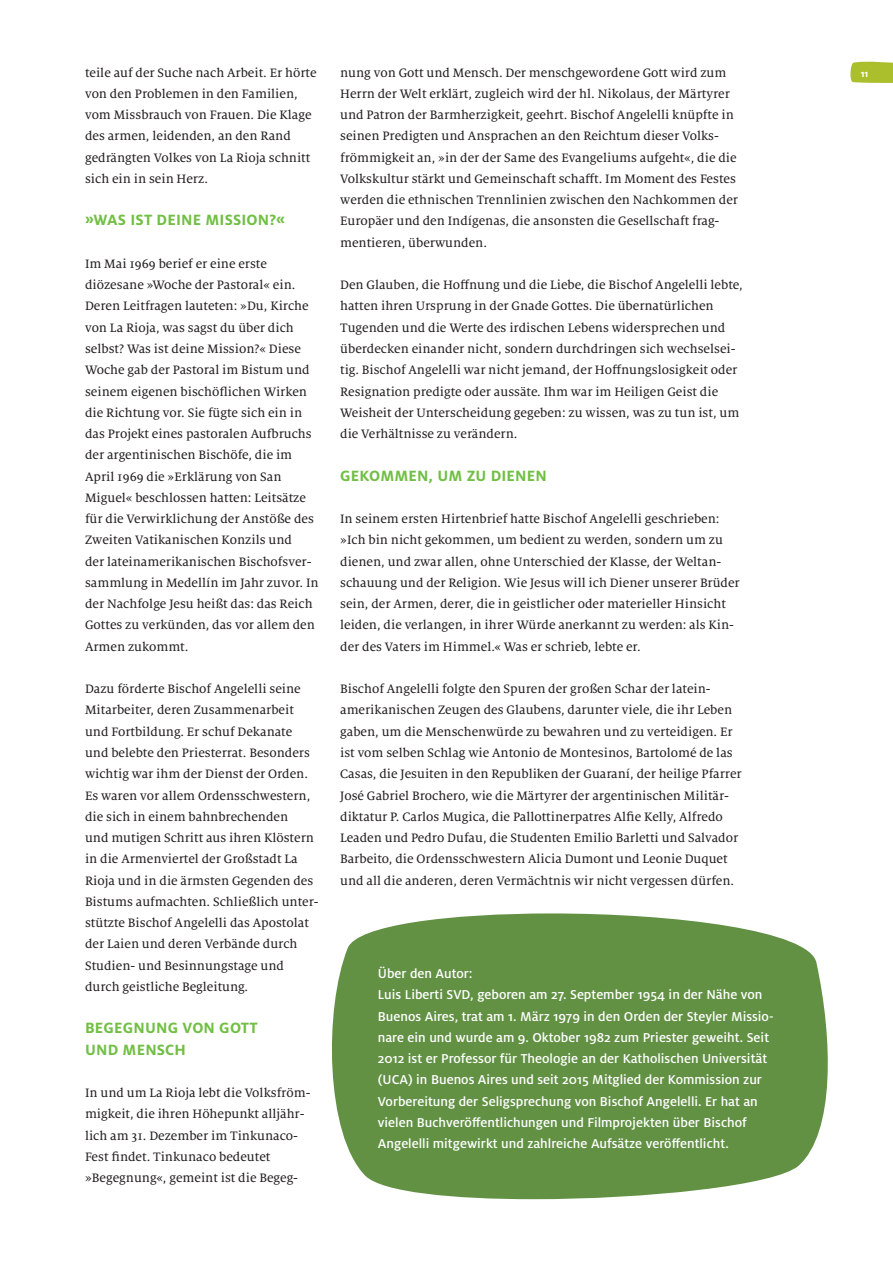
<style>
.page{position:relative;width:893px;height:1263px;background:#fff}
.page>*{position:absolute;margin:0;border:0;box-sizing:border-box;transform-origin:0 0}
.t1{font:700 16.5px/21.3px "Milo OT";letter-spacing:.01em;color:#71bf44}
.t2{font:500 14.25px/21.3px "Milo OT";color:#fff}
.t3{font:13.5px/21.3px "Milo Serif OT Text";color:#231f20}
.t4{font:700 10.5px "Milo OT";color:#fff}
</style>
<div class="page">
<svg style="left:331px;top:913px;width:497px;height:286px;background:#719b56"></svg>
<svg style="left:850px;top:61px;width:43px;height:22px"></svg>
<p class="t3" style="left:85px;top:62px;width:233px">teile auf der Suche nach Arbeit. Er hörte von den Problemen in den Familien, vom Missbrauch von Frauen. Die Klage des armen, leidenden, an den Rand gedrängten Volkes von La Rioja schnitt sich ein in sein Herz.</p>
<p class="t1" style="left:85px;top:210px;width:202px">»WAS IST DEINE MISSION?«</p>
<p class="t3" style="left:85px;top:253px;width:235px">Im Mai 1969 berief er eine erste diözesane »Woche der Pastoral« ein.<br>Deren Leitfragen lauteten: »Du, Kirche von La Rioja, was sagst du über dich selbst? Was ist deine Mission?« Diese Woche gab der Pastoral im Bistum und seinem eigenen bischöflichen Wirken die Richtung vor. Sie fügte sich ein in das Projekt eines pastoralen Aufbruchs der argentinischen Bischöfe, die im April 1969 die »Erklärung von San Miguel« beschlossen hatten: Leitsätze für die Verwirklichung der Anstöße des Zweiten Vatikanischen Konzils und<br>der lateinamerikanischen Bischofsver&shy;sammlung in Medellín im Jahr zuvor. In der Nachfolge Jesu heißt das: das Reich Gottes zu verkünden, das vor allem den Armen zukommt.</p>
<p class="t3" style="left:85px;top:679px;width:235px">Dazu förderte Bischof Angelelli seine Mitarbeiter, deren Zusammenarbeit und Fortbildung. Er schuf Dekanate und belebte den Priesterrat. Besonders wichtig war ihm der Dienst der Orden.<br>Es waren vor allem Ordensschwestern, die sich in einem bahnbrechenden<br>und mutigen Schritt aus ihren Klöstern in die Armenviertel der Großstadt La Rioja und in die ärmsten Gegenden des Bistums aufmachten. Schließlich unter&shy;stützte Bischof Angelelli das Apostolat der Laien und deren Verbände durch Studien- und Besinnungstage und durch geistliche Begleitung.</p>
<p class="t1" style="left:85px;top:1017px;width:174px">BEGEGNUNG VON GOTT<br>UND MENSCH</p>
<p class="t3" style="left:85px;top:1082px;width:227px">In und um La Rioja lebt die Volksfröm&shy;migkeit, die ihren Höhepunkt alljähr&shy;lich am 31. Dezember im Tinkunaco-Fest findet. Tinkunaco bedeutet »Begegnung«, gemeint ist die Begeg-</p>
<p class="t3" style="left:340px;top:62px;width:399px">nung von Gott und Mensch. Der menschgewordene Gott wird zum Herrn der Welt erklärt, zugleich wird der hl. Nikolaus, der Märtyrer und Patron der Barmherzigkeit, geehrt. Bischof Angelelli knüpfte in seinen Predigten und Ansprachen an den Reichtum dieser Volks&shy;frömmigkeit an, »in der der Same des Evangeliums aufgeht«, die die Volkskultur stärkt und Gemeinschaft schafft. Im Moment des Festes werden die ethnischen Trennlinien zwischen den Nachkommen der Europäer und den Indígenas, die ansonsten die Gesellschaft frag&shy;mentieren, überwunden.</p>
<p class="t3" style="left:340px;top:275px;width:404px">Den Glauben, die Hoffnung und die Liebe, die Bischof Angelelli lebte, hatten ihren Ursprung in der Gnade Gottes. Die übernatürlichen Tugenden und die Werte des irdischen Lebens widersprechen und überdecken einander nicht, sondern durchdringen sich wechselsei&shy;tig. Bischof Angelelli war nicht jemand, der Hoffnungslosigkeit oder Resignation predigte oder aussäte. Ihm war im Heiligen Geist die Weisheit der Unterscheidung gegeben: zu wissen, was zu tun ist, um die Verhältnisse zu verändern.</p>
<p class="t1" style="left:340px;top:465px;width:208px">GEKOMMEN, UM ZU DIENEN</p>
<p class="t3" style="left:340px;top:508px;width:401px">In seinem ersten Hirtenbrief hatte Bischof Angelelli geschrieben: »Ich bin nicht gekommen, um bedient zu werden, sondern um zu dienen, und zwar allen, ohne Unterschied der Klasse, der Weltan&shy;schauung und der Religion. Wie Jesus will ich Diener unserer Brüder sein, der Armen, derer, die in geistlicher oder materieller Hinsicht leiden, die verlangen, in ihrer Würde anerkannt zu werden: als Kin&shy;der des Vaters im Himmel.« Was er schrieb, lebte er.</p>
<p class="t3" style="left:340px;top:679px;width:403px">Bischof Angelelli folgte den Spuren der großen Schar der latein&shy;amerikanischen Zeugen des Glaubens, darunter viele, die ihr Leben gaben, um die Menschenwürde zu bewahren und zu verteidigen. Er ist vom selben Schlag wie Antonio de Montesinos, Bartolomé de las Casas, die Jesuiten in den Republiken der Guaraní, der heilige Pfarrer José Gabriel Brochero, wie die Märtyrer der argentinischen Militär&shy;diktatur P. Carlos Mugica, die Pallottinerpatres Alfie Kelly, Alfredo Leaden und Pedro Dufau, die Studenten Emilio Barletti und Salvador Barbeito, die Ordensschwestern Alicia Dumont und Leonie Duquet und all die anderen, deren Vermächtnis wir nicht vergessen dürfen.</p>
<p class="t2" style="left:378px;top:963px;width:397px">Über den Autor:<br>Luis Liberti SVD, geboren am 27. September 1954 in der Nähe von Buenos Aires, trat am 1. März 1979 in den Orden der Steyler Missio&shy;nare ein und wurde am 9. Oktober 1982 zum Priester geweiht. Seit 2012 ist er Professor für Theologie an der Katholischen Universität (UCA) in Buenos Aires und seit 2015 Mitglied der Kommission zur Vorbereitung der Seligsprechung von Bischof Angelelli. Er hat an vielen Buchveröffentlichungen und Filmprojekten über Bischof Angelelli mitgewirkt und zahlreiche Aufsätze veröffentlicht.</p>
<p class="t4" style="left:861px;top:67px;width:9px">11</p>
</div>
